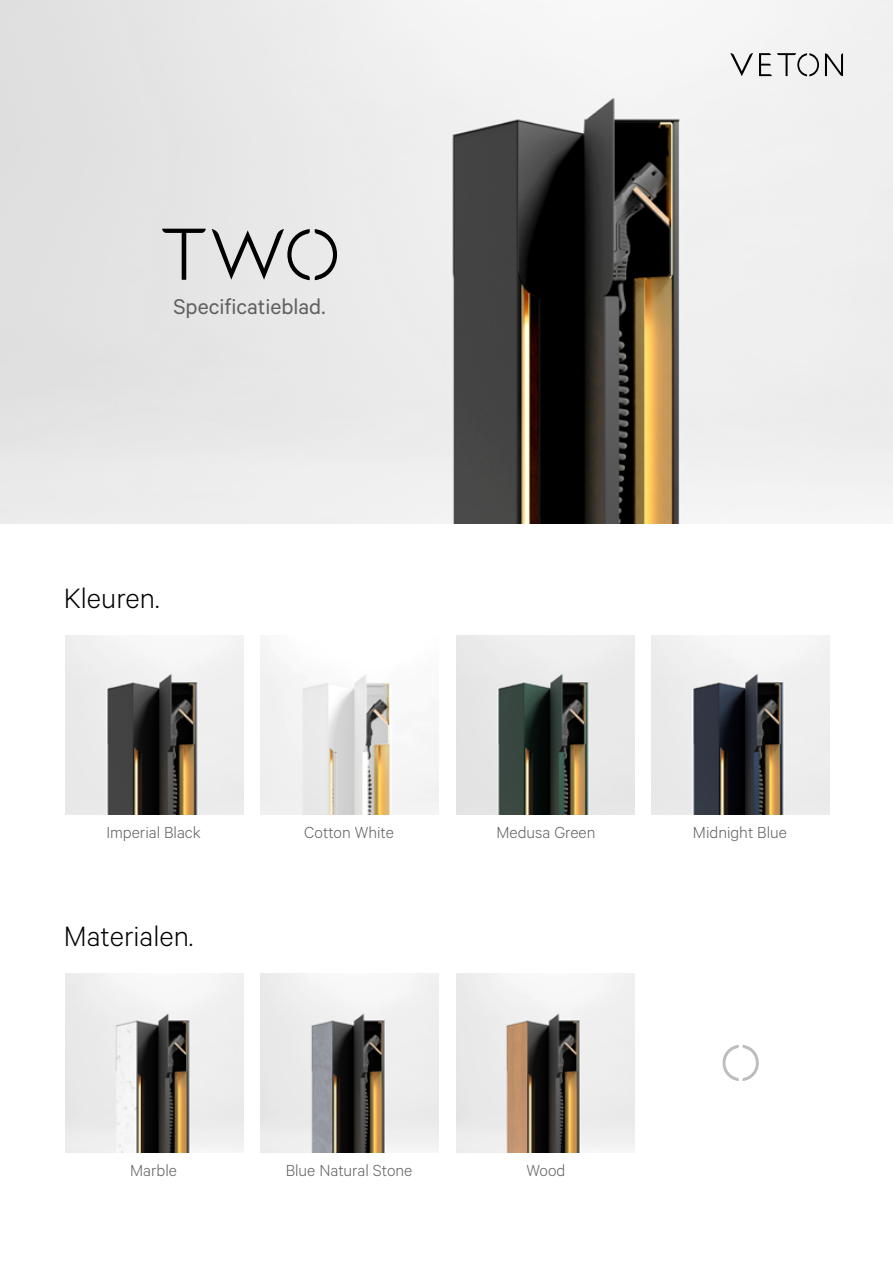
<style>
.page{position:relative;width:893px;height:1263px;background:#fff}
.page>*{position:absolute;margin:0;border:0;box-sizing:border-box;transform-origin:0 0}
.t1{font:300 31.5px "Calibre";color:#000}
.t2{font:24px "Calibre";color:#606061}
.t3{font:300 18px "Calibre";color:#606061}
</style>
<div class="page">
<img style="left:0;top:0;width:893px;height:524px">
<img style="left:65px;top:636px;width:178px;height:178px">
<img style="left:456px;top:636px;width:178px;height:178px">
<img style="left:261px;top:642px;width:178px;height:172px">
<img style="left:651px;top:636px;width:179px;height:178px">
<img style="left:261px;top:974px;width:178px;height:178px">
<img style="left:456px;top:974px;width:178px;height:178px">
<img style="left:65px;top:974px;width:178px;height:178px">
<svg style="left:162px;top:229px;width:44px;height:51px;background:#bdbdbd"></svg>
<svg style="left:212px;top:229px;width:125px;height:51px;background:#b7b7b7"></svg>
<svg style="left:722px;top:1045px;width:37px;height:36px"></svg>
<svg style="left:730px;top:53px;width:23px;height:23px"></svg>
<svg style="left:825px;top:53px;width:18px;height:23px"></svg>
<svg style="left:759px;top:53px;width:60px;height:23px"></svg>
<h2 class="t2" style="left:173px;top:293px;width:153px">Specificatieblad.</h2>
<h1 class="t1" style="left:64px;top:580px;width:97px">Kleuren.</h1>
<p class="t3" style="left:106px;top:822px;width:96px">Imperial Black</p>
<h1 class="t1" style="left:64px;top:918px;width:131px">Materialen.</h1>
<p class="t3" style="left:304px;top:822px;width:91px">Cotton White</p>
<p class="t3" style="left:496px;top:822px;width:100px">Medusa Green</p>
<p class="t3" style="left:130px;top:1160px;width:48px">Marble</p>
<p class="t3" style="left:286px;top:1160px;width:128px">Blue Natural Stone</p>
<p class="t3" style="left:526px;top:1160px;width:41px">Wood</p>
<p class="t3" style="left:693px;top:822px;width:96px">Midnight Blue</p>
</div>
